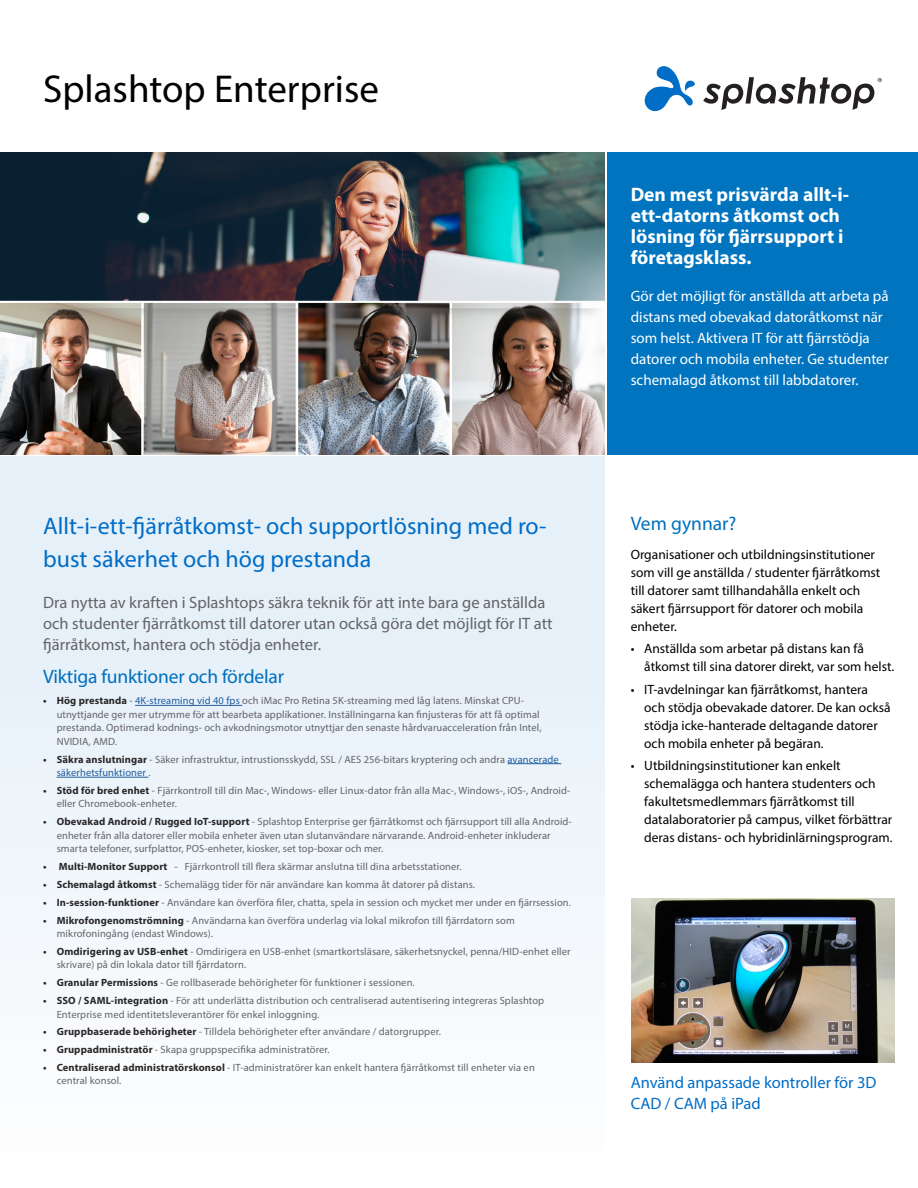
<style>
.page{position:relative;width:918px;height:1188px;background:#fff}
.page>*{position:absolute;margin:0;border:0;box-sizing:border-box;transform-origin:0 0}
.t1{font:39px "Myriad Pro";color:#000}
.t2{font:24px/33px "Myriad Pro";color:#006dc6}
.t3{font:700 19.5px/21px "Myriad Pro";color:#fff}
.t4{font:19.5px "Myriad Pro";letter-spacing:-.01em;color:#0070be}
.t5{font:16.5px/21px "Myriad Pro";color:#636466}
.t6{font:16.5px/21px "Myriad Pro";color:#006dc6}
.t7{font:15px/21px "Myriad Pro";color:#fff}
.t8{font:13.5px/18px "Myriad Pro";color:#000}
.t9{font:10.5px/13.5px "Myriad Pro";letter-spacing:.01em;color:#636466}
.s1{font-weight:700;color:#292829}
.s2{color:#215e9e}
</style>
<div class="page">
<div style="left:0;top:457px;width:605px;height:731px;background:linear-gradient(to bottom,#e1edf8,#fefefe)"></div>
<div style="left:607px;top:152px;width:311px;height:303px;background:#0074bf"></div>
<img style="left:0;top:152px;width:605px;height:303px">
<hr style="left:135px;top:705px;width:107px;height:1px;background:#215e9e">
<hr style="left:508px;top:763px;width:53px;height:1px;background:#215e9e">
<hr style="left:57px;top:777px;width:91px;height:1px;background:#215e9e">
<svg style="left:703px;top:77px;width:179px;height:33px"></svg>
<svg style="left:644px;top:66px;width:51px;height:46px"></svg>
<img style="left:632px;top:898px;width:262px;height:165px">
<h1 class="t1" style="left:43px;top:65px;width:337px">Splashtop Enterprise</h1>
<h2 class="t2" style="left:43px;top:509px;width:505px">Allt-i-ett-fjärråtkomst- och supportlösning med ro&shy;bust säkerhet och hög prestanda</h2>
<h3 class="t5" style="left:43px;top:591px;width:511px">Dra nytta av kraften i Splashtops säkra teknik för att inte bara ge anställda och studenter fjärråtkomst till datorer utan också göra det möjligt för IT att fjärråtkomst, hantera och stödja enheter.</h3>
<h3 class="t4" style="left:43px;top:665px;width:242px">Viktiga funktioner och fördelar</h3>
<p class="t9" style="left:57px;top:694px;width:486px;text-indent:-14px"><span class="s1">• Hög prestanda</span> - <span class="s2">4K-streaming vid 40 fps</span> och iMac Pro Retina 5K-streaming med låg latens. Minskat CPU&shy;utnyttjande ger mer utrymme för att bearbeta applikationer. Inställningarna kan finjusteras för att få optimal prestanda. Optimerad kodnings- och avkodningsmotor utnyttjar den senaste hårdvaruacceleration från Intel, NVIDIA, AMD.</p>
<p class="t9" style="left:57px;top:752px;width:504px;text-indent:-14px"><span class="s1">• Säkra anslutningar</span> - Säker infrastruktur, intrustionsskydd, SSL / AES 256-bitars kryptering och andra <span class="s2">avancerade säkerhetsfunktioner</span> .</p>
<p class="t9" style="left:57px;top:784px;width:515px;text-indent:-14px"><span class="s1">• Stöd för bred enhet</span> - Fjärrkontroll till din Mac-, Windows- eller Linux-dator från alla Mac-, Windows-, iOS-, Android&shy;eller Chromebook-enheter.</p>
<p class="t9" style="left:57px;top:815px;width:517px;text-indent:-14px"><span class="s1">• Obevakad Android / Rugged IoT-support</span> - Splashtop Enterprise ger fjärråtkomst och fjärrsupport till alla Android&shy;enheter från alla datorer eller mobila enheter även utan slutanvändare närvarande. Android-enheter inkluderar smarta telefoner, surfplattor, POS-enheter, kiosker, set top-boxar och mer.</p>
<p class="t9" style="left:43px;top:860px;width:420px"><span class="s1">• Multi-Monitor Support</span> - Fjärrkontroll till flera skärmar anslutna till dina arbetsstationer.</p>
<p class="t9" style="left:43px;top:878px;width:433px"><span class="s1">• Schemalagd åtkomst</span> - Schemalägg tider för när användare kan komma åt datorer på distans.</p>
<p class="t9" style="left:43px;top:895px;width:529px"><span class="s1">• In-session-funktioner</span> - Användare kan överföra filer, chatta, spela in session och mycket mer under en fjärrsession.</p>
<p class="t9" style="left:57px;top:913px;width:460px;text-indent:-14px"><span class="s1">• Mikrofongenomströmning</span> - Användarna kan överföra underlag via lokal mikrofon till fjärrdatorn som mikrofoningång (endast Windows).</p>
<p class="t9" style="left:57px;top:944px;width:515px;text-indent:-14px"><span class="s1">• Omdirigering av USB-enhet</span> - Omdirigera en USB-enhet (smartkortsläsare, säkerhetsnyckel, penna/HID-enhet eller skrivare) på din lokala dator till fjärrdatorn.</p>
<p class="t9" style="left:43px;top:976px;width:373px"><span class="s1">• Granular Permissions</span> - Ge rollbaserade behörigheter för funktioner i sessionen.</p>
<p class="t9" style="left:57px;top:994px;width:489px;text-indent:-14px"><span class="s1">• SSO / SAML-integration</span> - För att underlätta distribution och centraliserad autentisering integreras Splashtop<br>Enterprise med identitetsleverantörer för enkel inloggning.</p>
<p class="t9" style="left:43px;top:1025px;width:399px"><span class="s1">• Gruppbaserade behörigheter</span> - Tilldela behörigheter efter användare / datorgrupper.</p>
<p class="t9" style="left:43px;top:1043px;width:288px"><span class="s1">• Gruppadministratör</span> - Skapa gruppspecifika administratörer.</p>
<p class="t9" style="left:57px;top:1061px;width:480px;text-indent:-14px"><span class="s1">• Centraliserad administratörskonsol</span> - IT-administratörer kan enkelt hantera fjärråtkomst till enheter via en central konsol.</p>
<h3 class="t3" style="left:631px;top:183px;width:220px">Den mest prisvärda allt-i&shy;ett-datorns åtkomst och lösning för fjärrsupport i företagsklass.</h3>
<h3 class="t7" style="left:631px;top:285px;width:259px">Gör det möjligt för anställda att arbeta på distans med obevakad datoråtkomst när som helst. Aktivera IT för att fjärrstödja datorer och mobila enheter. Ge studenter schemalagd åtkomst till labbdatorer.</h3>
<h3 class="t4" style="left:631px;top:512px;width:107px">Vem gynnar?</h3>
<p class="t8" style="left:631px;top:545px;width:251px">Organisationer och utbildningsinstitutioner som vill ge anställda / studenter fjärråtkomst till datorer samt tillhandahålla enkelt och säkert fjärrsupport för datorer och mobila enheter.</p>
<p class="t8" style="left:644px;top:640px;width:252px;text-indent:-14px">• Anställda som arbetar på distans kan få åtkomst till sina datorer direkt, var som helst.</p>
<p class="t8" style="left:644px;top:680px;width:248px;text-indent:-14px">• IT-avdelningar kan fjärråtkomst, hantera och stödja obevakade datorer. De kan också stödja icke-hanterade deltagande datorer och mobila enheter på begäran.</p>
<p class="t8" style="left:644px;top:756px;width:250px;text-indent:-14px">• Utbildningsinstitutioner kan enkelt schemalägga och hantera studenters och fakultetsmedlemmars fjärråtkomst till datalaboratorier på campus, vilket förbättrar deras distans- och hybridinlärningsprogram.</p>
<h3 class="t6" style="left:631px;top:1071px;width:247px">Använd anpassade kontroller för 3D<br>CAD / CAM på iPad</h3>
</div>
